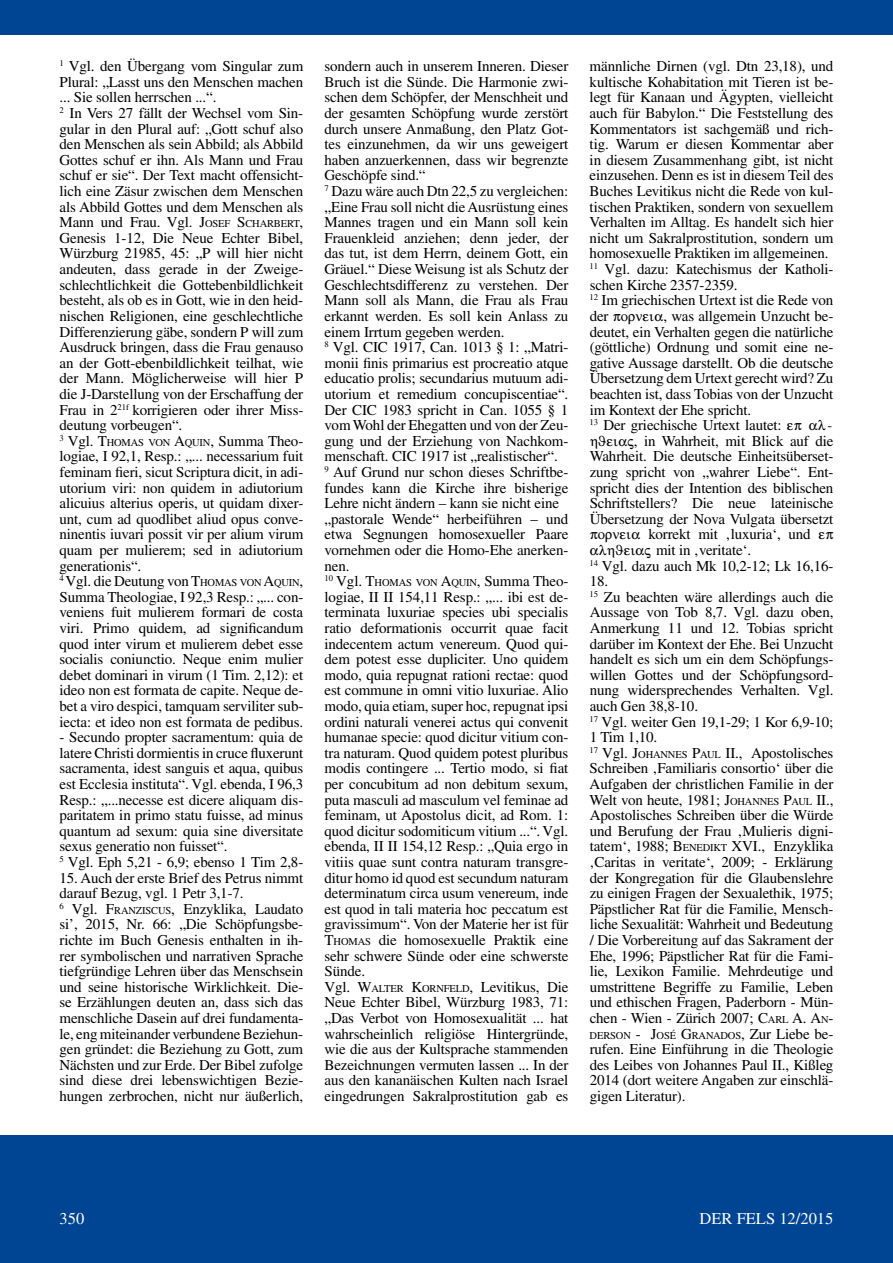
<style>
.page{position:relative;width:893px;height:1263px;background:#fff}
.page>*{position:absolute;margin:0;border:0;box-sizing:border-box;transform-origin:0 0}
.t1{font:16.5px "Times";color:#fff}
.t2{font:15px/15.6px "Times";letter-spacing:-.01em;color:#000}
.t3{font:10.5px "Times";letter-spacing:-.015em;color:#000}
.s1{font-style:inherit}
.s2{font-size:10.5px}
.s3{font-family:"Griechisch"}
.s4{font-size:15px}
</style>
<div class="page">
<div style="left:0;top:0;width:893px;height:34px;background:#004494"></div>
<div style="left:0;top:1135px;width:893px;height:128px;background:#004494"></div>
<p class="t2" style="left:60px;top:58px;width:245px"><sup>1</sup> Vgl. den Übergang vom Singular zum Plural: „Lasst uns den Menschen machen ... Sie sollen herrschen ...“.<br><sup>2</sup> In Vers 27 fällt der Wechsel vom Sin&shy;gular in den Plural auf: „Gott schuf also den Menschen als sein Abbild; als Abbild Gottes schuf er ihn. Als Mann und Frau schuf er sie“. Der Text macht offensicht&shy;lich eine Zäsur zwischen dem Menschen als Abbild Gottes und dem Menschen als Mann und Frau. Vgl. <span class="s1">J</span><span class="s2">OSEF</span> <span class="s1">S</span><span class="s2">CHARBERT</span>, Genesis 1-12, Die Neue Echter Bibel, Würzburg 21985, 45: „P will hier nicht andeuten, dass gerade in der Zweige&shy;schlechtlichkeit die Gottebenbildlichkeit besteht, als ob es in Gott, wie in den heid&shy;nischen Religionen, eine geschlechtliche Differenzierung gäbe, sondern P will zum Ausdruck bringen, dass die Frau genauso an der Gott-ebenbildlichkeit teilhat, wie der Mann. Möglicherweise will hier P die J-Darstellung von der Erschaffung der Frau in 2<sup>21f</sup> korrigieren oder ihrer Miss&shy;deutung vorbeugen“.<br><sup>3</sup> Vgl. <span class="s1">T</span><span class="s2">HOMAS VON</span> <span class="s1">A</span><span class="s2">QUIN</span>, Summa Theo&shy;logiae, I 92,1, Resp.: „... necessarium fuit feminam fieri, sicut Scriptura dicit, in adi&shy;utorium viri: non quidem in adiutorium alicuius alterius operis, ut quidam dixer&shy;unt, cum ad quodlibet aliud opus conve&shy;ninentis iuvari possit vir per alium virum quam per mulierem; sed in adiutorium generationis“.<br><sup>4</sup> Vgl. die Deutung von <span class="s1">T</span><span class="s2">HOMAS VON</span><span class="s1">A</span><span class="s2">QUIN</span>, Summa Theologiae, I 92,3 Resp.: „... con&shy;veniens fuit mulierem formari de costa viri. Primo quidem, ad significandum quod inter virum et mulierem debet esse socialis coniunctio. Neque enim mulier debet dominari in virum (1 Tim. 2,12): et ideo non est formata de capite. Neque de&shy;bet a viro despici, tamquam serviliter sub&shy;iecta: et ideo non est formata de pedibus.</p>
<p class="t2" style="left:60px;top:729px;width:245px">- Secundo propter sacramentum: quia de latere Christi dormientis in cruce fluxerunt sacramenta, idest sanguis et aqua, quibus est Ecclesia instituta“. Vgl. ebenda, I 96,3<br>Resp.: „...necesse est dicere aliquam dis&shy;paritatem in primo statu fuisse, ad minus quantum ad sexum: quia sine diversitate sexus generatio non fuisset“.<br><sup>5</sup> Vgl. Eph 5,21 - 6,9; ebenso 1 Tim 2,8-</p>
<p class="t2" style="left:60px;top:870px;width:245px">15. Auch der erste Brief des Petrus nimmt darauf Bezug, vgl. 1 Petr 3,1-7.<br><sup>6</sup> Vgl. <span class="s1">F</span><span class="s2">RANZISCUS</span>, Enzyklika, Laudato si’, 2015, Nr. 66: „Die Schöpfungsbe&shy;richte im Buch Genesis enthalten in ih&shy;rer symbolischen und narrativen Sprache tiefgründige Lehren über das Menschsein und seine historische Wirklichkeit. Die&shy;se Erzählungen deuten an, dass sich das menschliche Dasein auf drei fundamenta&shy;le, eng miteinander verbundene Beziehun&shy;gen gründet: die Beziehung zu Gott, zum Nächsten und zur Erde. Der Bibel zufolge sind diese drei lebenswichtigen Bezie&shy;hungen zerbrochen, nicht nur äußerlich,</p>
<p class="t2" style="left:325px;top:58px;width:245px">sondern auch in unserem Inneren. Dieser Bruch ist die Sünde. Die Harmonie zwi&shy;schen dem Schöpfer, der Menschheit und der gesamten Schöpfung wurde zerstört durch unsere Anmaßung, den Platz Got&shy;tes einzunehmen, da wir uns geweigert haben anzuerkennen, dass wir begrenzte Geschöpfe sind.“<br><sup>7</sup> Dazu wäre auch Dtn 22,5 zu vergleichen: „Eine Frau soll nicht die Ausrüstung eines Mannes tragen und ein Mann soll kein Frauenkleid anziehen; denn jeder, der das tut, ist dem Herrn, deinem Gott, ein Gräuel.“ Diese Weisung ist als Schutz der Geschlechtsdifferenz zu verstehen. Der Mann soll als Mann, die Frau als Frau erkannt werden. Es soll kein Anlass zu einem Irrtum gegeben werden.<br><sup>8</sup> Vgl. CIC 1917, Can. 1013 § 1: „Matri&shy;monii finis primarius est procreatio atque educatio prolis; secundarius mutuum adi&shy;utorium et remedium concupiscentiae“.<br>Der CIC 1983 spricht in Can. 1055 § 1 vom Wohl der Ehegatten und von der Zeu&shy;gung und der Erziehung von Nachkom&shy;menschaft. CIC 1917 ist „realistischer“.<br><sup>9</sup> Auf Grund nur schon dieses Schriftbe&shy;fundes kann die Kirche ihre bisherige Lehre nicht ändern – kann sie nicht eine „pastorale Wende“ herbeiführen – und etwa Segnungen homosexueller Paare vornehmen oder die Homo-Ehe anerken&shy;nen.<br><sup>10</sup> Vgl. <span class="s1">T</span><span class="s2">HOMAS VON</span> <span class="s1">A</span><span class="s2">QUIN</span>, Summa Theo&shy;logiae, II II 154,11 Resp.: „... ibi est de&shy;terminata luxuriae species ubi specialis ratio deformationis occurrit quae facit indecentem actum venereum. Quod qui&shy;dem potest esse dupliciter. Uno quidem modo, quia repugnat rationi rectae: quod est commune in omni vitio luxuriae. Alio modo, quia etiam, super hoc, repugnat ipsi ordini naturali venerei actus qui convenit humanae specie: quod dicitur vitium con&shy;tra naturam. Quod quidem potest pluribus modis contingere ... Tertio modo, si fiat per concubitum ad non debitum sexum, puta masculi ad masculum vel feminae ad feminam, ut Apostolus dicit, ad Rom. 1: quod dicitur sodomiticum vitium ...“. Vgl. ebenda, II II 154,12 Resp.: „Quia ergo in vitiis quae sunt contra naturam transgre&shy;ditur homo id quod est secundum naturam determinatum circa usum venereum, inde est quod in tali materia hoc peccatum est gravissimum“. Von der Materie her ist für <span class="s1">T</span><span class="s2">HOMAS</span> die homosexuelle Praktik eine sehr schwere Sünde oder eine schwerste Sünde.<br>Vgl. <span class="s1">W</span><span class="s2">ALTER</span> <span class="s1">K</span><span class="s2">ORNFELD</span>, Levitikus, Die Neue Echter Bibel, Würzburg 1983, 71: „Das Verbot von Homosexualität ... hat wahrscheinlich religiöse Hintergründe, wie die aus der Kultsprache stammenden Bezeichnungen vermuten lassen ... In der aus den kananäischen Kulten nach Israel eingedrungen Sakralprostitution gab es</p>
<p class="t2" style="left:590px;top:58px;width:245px">männliche Dirnen (vgl. Dtn 23,18), und kultische Kohabitation mit Tieren ist be&shy;legt für Kanaan und Ägypten, vielleicht auch für Babylon.“ Die Feststellung des Kommentators ist sachgemäß und rich&shy;tig. Warum er diesen Kommentar aber in diesem Zusammenhang gibt, ist nicht einzusehen. Denn es ist in diesem Teil des Buches Levitikus nicht die Rede von kul&shy;tischen Praktiken, sondern von sexuellem Verhalten im Alltag. Es handelt sich hier nicht um Sakralprostitution, sondern um homosexuelle Praktiken im allgemeinen.<br><sup>11</sup> Vgl. dazu: Katechismus der Katholi&shy;schen Kirche 2357-2359.<br><sup>12</sup> Im griechischen Urtext ist die Rede von der <span class="s3">porneia</span>, was allgemein Unzucht be&shy;deutet, ein Verhalten gegen die natürliche (göttliche) Ordnung und somit eine ne&shy;gative Aussage darstellt. Ob die deutsche Übersetzung dem Urtext gerecht wird? Zu beachten ist, dass Tobias von der Unzucht im Kontext der Ehe spricht.<br><sup>13</sup> Der griechische Urtext lautet: <span class="s3">ep al&shy;hqeiaj</span>, in Wahrheit, mit Blick auf die Wahrheit. Die deutsche Einheitsüberset&shy;zung spricht von „wahrer Liebe“. Ent&shy;spricht dies der Intention des biblischen Schriftstellers? Die neue lateinische Übersetzung der Nova Vulgata übersetzt <span class="s3">porneia</span> korrekt mit ‚luxuria‘, und <span class="s3">ep alhqeiaj</span> mit in ‚veritate‘.<br><sup>14</sup> Vgl. dazu auch Mk 10,2-12; Lk 16,16- 18.<br><sup>15</sup> Zu beachten wäre allerdings auch die Aussage von Tob 8,7. Vgl. dazu oben, Anmerkung 11 und 12. Tobias spricht darüber im Kontext der Ehe. Bei Unzucht handelt es sich um ein dem Schöpfungs&shy;willen Gottes und der Schöpfungsord&shy;nung widersprechendes Verhalten. Vgl. auch Gen 38,8-10.<br><sup>17</sup> Vgl. weiter Gen 19,1-29; 1 Kor 6,9-10; 1 Tim 1,10.<br><sup>17</sup> Vgl. <span class="s1">J</span><span class="s2">OHANNES</span> <span class="s1">P</span><span class="s2">AUL</span> <span class="s1">II .</span>, Apostolisches Schreiben ‚Familiaris consortio‘ über die Aufgaben der christlichen Familie in der Welt von heute, 1981; <span class="s1">J</span><span class="s2">OHANNES</span> <span class="s1">P</span><span class="s2">AUL</span> <span class="s1">II .</span>, Apostolisches Schreiben über die Würde und Berufung der Frau ‚Mulieris digni&shy;tatem‘, 1988; <span class="s1">B</span><span class="s2">ENEDIKT</span> <span class="s1">XVI .</span>, Enzyklika ‚Caritas in veritate‘, 2009; - Erklärung der Kongregation für die Glaubenslehre zu einigen Fragen der Sexualethik, 1975; Päpstlicher Rat für die Familie, Mensch&shy;liche Sexualität: Wahrheit und Bedeutung / Die Vorbereitung auf das Sakrament der Ehe, 1996; Päpstlicher Rat für die Fami&shy;lie, Lexikon Familie. Mehrdeutige und umstrittene Begriffe zu Familie, Leben und ethischen Fragen, Paderborn - Mün&shy;chen - Wien - Zürich 2007; <span class="s1">C</span><span class="s2">ARL</span> <span class="s1">A. A</span><span class="s2">N</span><span class="s1">-</span></p>
<p class="t3" style="left:590px;top:1029px;width:245px">DERSON <span class="s4">- J</span>OSÉ <span class="s4">G</span>RANADOS<span class="s4">,</span> <span class="s4">Zur Liebe be-</span></p>
<p class="t2" style="left:590px;top:1041px;width:245px;text-align:justify">rufen. Eine Einführung in die Theologie des Leibes von Johannes Paul II., Kißleg 2014 (dort weitere Angaben zur einschlä&shy;gigen Literatur).</p>
<p class="t1" style="left:60px;top:1209px;width:26px">350</p>
<p class="t1" style="left:700px;top:1209px;width:135px">DER FELS 12/2015</p>
</div>
